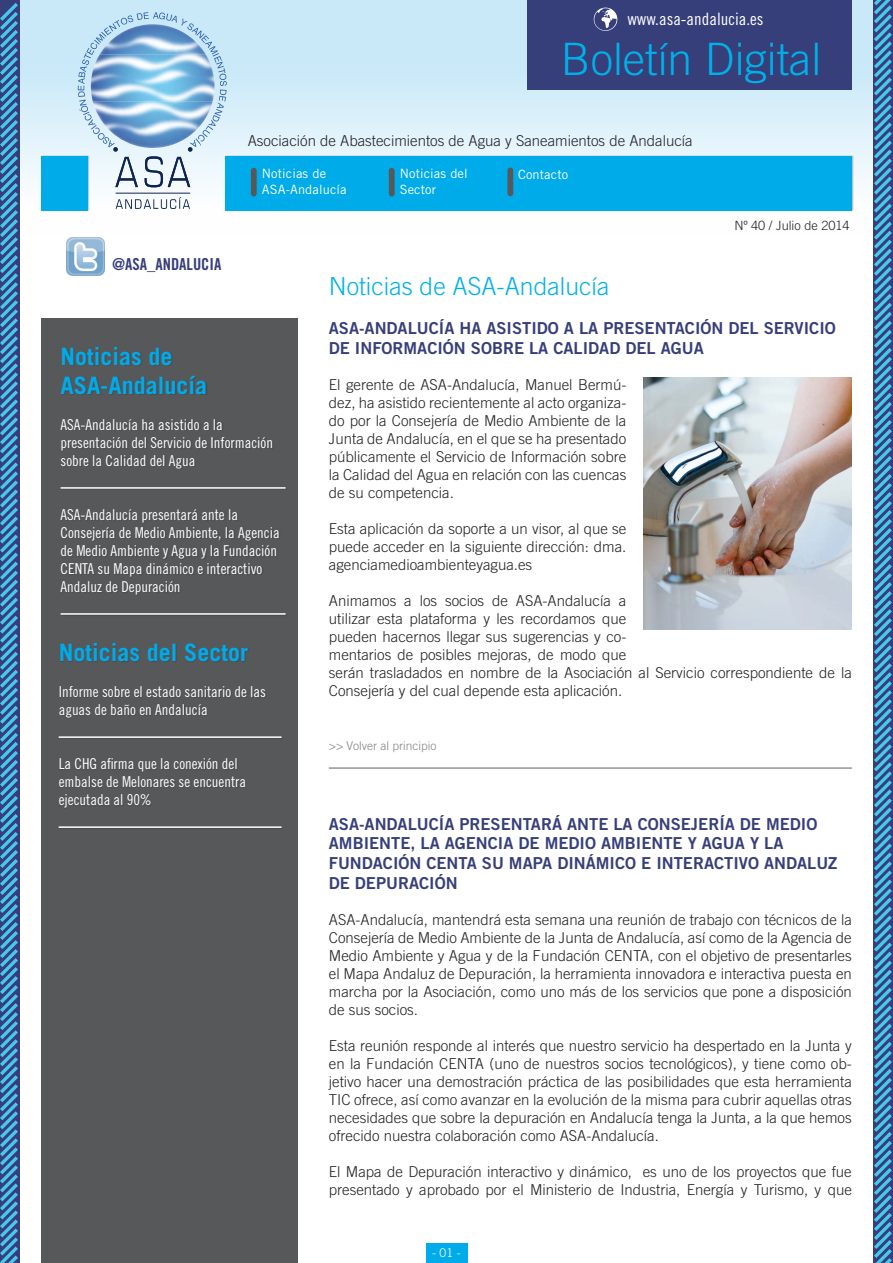
<style>
.page{position:relative;width:893px;height:1263px;background:#fff}
.page>*{position:absolute;margin:0;border:0;box-sizing:border-box;transform-origin:0 0}
.t1{font:300 44.7px "Trade Gothic";color:#00b1e9}
.t2{font:300 24.75px "Trade Gothic";color:#00b1e9}
.t3{font:700 24px "Trade Gothic";color:#00abea}
.t4{font:17.1px "Trade Gothic Cond Eighteen";color:#fff}
.t5{font:16.5px/19.8px "Trade Gothic Bold Two";color:#363f79}
.t6{font:16.5px "Trade Gothic Bold Cond Twenty";color:#363f79}
.t7{font:300 15px/18px "Trade Gothic";color:#231f20;text-align:justify}
.t8{font:15px/18px "Trade Gothic Cond Eighteen";color:#fff}
.t9{font:12.75px "Trade Gothic";letter-spacing:.01em;color:#fff}
.t10{font:300 12.75px "Trade Gothic";color:#231f20}
.t11{font:300 12px "Trade Gothic";color:#808285}
.t12{font:300 12px "Trade Gothic";color:#fff}
</style>
<div class="page">
<div style="left:3px;top:0;width:890px;height:236px;background:linear-gradient(to bottom,#bde4f8,#fffefd)"></div>
<div style="left:527px;top:0;width:325px;height:90px;background:#363f79"></div>
<div style="left:225px;top:156px;width:628px;height:56px;background:#00abea"></div>
<div style="left:41px;top:319px;width:257px;height:944px;background:#57585a"></div>
<hr style="left:329px;top:767px;width:523px;height:2px;background:#939598">
<img style="left:66px;top:237px;width:39px;height:39px">
<div style="left:41px;top:156px;width:48px;height:56px;background:#00abea"></div>
<div style="left:251px;top:171px;width:6px;height:23px;background:#57585a"></div>
<div style="left:389px;top:171px;width:6px;height:23px;background:#57585a"></div>
<svg style="left:594px;top:8px;width:23px;height:23px"></svg>
<svg style="left:0;top:0;width:22px;height:1263px;background:#4d7dac"></svg>
<svg style="left:870px;top:0;width:23px;height:1263px;background:#5688b4"></svg>
<svg style="left:116px;top:197px;width:74px;height:12px"></svg>
<hr style="left:116px;top:193px;width:74px;height:1px;background:#0f2452">
<svg style="left:78px;top:12px;width:149px;height:175px;background:#aacce5"></svg>
<div style="left:507px;top:170px;width:6px;height:23px;background:#57585a"></div>
<div style="left:61px;top:643px;width:188px;height:20px;background:#535456"></div>
<hr style="left:59px;top:736px;width:223px;height:2px;background:#fff">
<hr style="left:59px;top:826px;width:223px;height:2px;background:#fff">
<hr style="left:61px;top:487px;width:225px;height:2px;background:#fff">
<hr style="left:61px;top:613px;width:225px;height:2px;background:#fff">
<img style="left:643px;top:377px;width:209px;height:252px">
<div style="left:426px;top:1243px;width:41px;height:20px;background:#00abea"></div>
<p class="t4" style="left:627px;top:9px;width:138px">www.asa-andalucia.es</p>
<p class="t1" style="left:561px;top:33px;width:262px">Boletín Digital</p>
<p class="t7" style="left:248px;top:131px;width:447px">Asociación de Abastecimientos de Agua y Saneamientos de Andalucía</p>
<p class="t6" style="left:112px;top:254px;width:111px">@ASA_ANDALUCIA</p>
<p class="t9" style="left:262px;top:166px;width:66px">Noticias de</p>
<p class="t9" style="left:262px;top:181px;width:86px">ASA-Andalucía</p>
<p class="t9" style="left:400px;top:166px;width:69px">Noticias del</p>
<p class="t9" style="left:400px;top:181px;width:38px">Sector</p>
<p class="t9" style="left:518px;top:166px;width:51px">Contacto</p>
<p class="t10" style="left:735px;top:218px;width:117px">Nº 40 / Julio de 2014</p>
<p class="t3" style="left:61px;top:342px;width:114px">Noticias de</p>
<p class="t3" style="left:61px;top:371px;width:148px">ASA-Andalucía</p>
<p class="t8" style="left:61px;top:415px;width:214px">ASA-Andalucía ha asistido a la presentación del Servicio de Información sobre la Calidad del Agua</p>
<p class="t8" style="left:61px;top:505px;width:221px">ASA-Andalucía presentará ante la Consejería de Medio Ambiente, la Agencia de Medio Ambiente y Agua y la Fundación CENTA su Mapa dinámico e interactivo Andaluz de Depuración</p>
<p class="t3" style="left:59px;top:638px;width:191px">Noticias del Sector</p>
<p class="t8" style="left:59px;top:683px;width:209px">Informe sobre el estado sanitario de las aguas de baño en Andalucía</p>
<p class="t8" style="left:59px;top:755px;width:189px">La CHG afirma que la conexión del embalse de Melonares se encuentra ejecutada al 90%</p>
<p class="t2" style="left:329px;top:271px;width:282px">Noticias de ASA-Andalucía</p>
<p class="t5" style="left:329px;top:318px;width:509px">ASA-ANDALUCÍA HA ASISTIDO A LA PRESENTACIÓN DEL SERVICIO<br>DE INFORMACIÓN SOBRE LA CALIDAD DEL AGUA</p>
<p class="t7" style="left:329px;top:376px;width:299px">El gerente de ASA-Andalucía, Manuel Bermú&shy;dez, ha asistido recientemente al acto organiza&shy;do por la Consejería de Medio Ambiente de la Junta de Andalucía, en el que se ha presentado públicamente el Servicio de Información sobre la Calidad del Agua en relación con las cuencas de su competencia.</p>
<p class="t7" style="left:329px;top:520px;width:299px">Esta aplicación da soporte a un visor, al que se puede acceder en la siguiente dirección: dma. agenciamedioambienteyagua.es</p>
<p class="t7" style="left:329px;top:592px;width:524px;text-align:left">Animamos a los socios de ASA-Andalucía a<br>utilizar esta plataforma y les recordamos que<br>pueden hacernos llegar sus sugerencias y co-<br>mentarios de posibles mejoras, de modo que<br>serán trasladados en nombre de la Asociación al Servicio correspondiente de la Consejería y del cual depende esta aplicación.</p>
<p class="t11" style="left:329px;top:739px;width:109px">&gt;&gt; Volver al principio</p>
<p class="t5" style="left:329px;top:813px;width:510px">ASA-ANDALUCÍA PRESENTARÁ ANTE LA CONSEJERÍA DE MEDIO AMBIENTE, LA AGENCIA DE MEDIO AMBIENTE Y AGUA Y LA FUNDACIÓN CENTA SU MAPA DINÁMICO E INTERACTIVO ANDALUZ DE DEPURACIÓN</p>
<p class="t7" style="left:329px;top:910px;width:524px">ASA-Andalucía, mantendrá esta semana una reunión de trabajo con técnicos de la Consejería de Medio Ambiente de la Junta de Andalucía, así como de la Agencia de Medio Ambiente y Agua y de la Fundación CENTA, con el objetivo de presentarles el Mapa Andaluz de Depuración, la herramienta innovadora e interactiva puesta en marcha por la Asociación, como uno más de los servicios que pone a disposición de sus socios.</p>
<p class="t7" style="left:329px;top:1036px;width:524px">Esta reunión responde al interés que nuestro servicio ha despertado en la Junta y en la Fundación CENTA (uno de nuestros socios tecnológicos), y tiene como ob&shy;jetivo hacer una demostración práctica de las posibilidades que esta herramienta TIC ofrece, así como avanzar en la evolución de la misma para cubrir aquellas otras necesidades que sobre la depuración en Andalucía tenga la Junta, a la que hemos ofrecido nuestra colaboración como ASA-Andalucía.</p>
<p class="t7" style="left:329px;top:1162px;width:525px">El Mapa de Depuración interactivo y dinámico, es uno de los proyectos que fue presentado y aprobado por el Ministerio de Industria, Energía y Turismo, y que</p>
<p class="t12" style="left:432px;top:1246px;width:30px">- 01 -</p>
</div>
